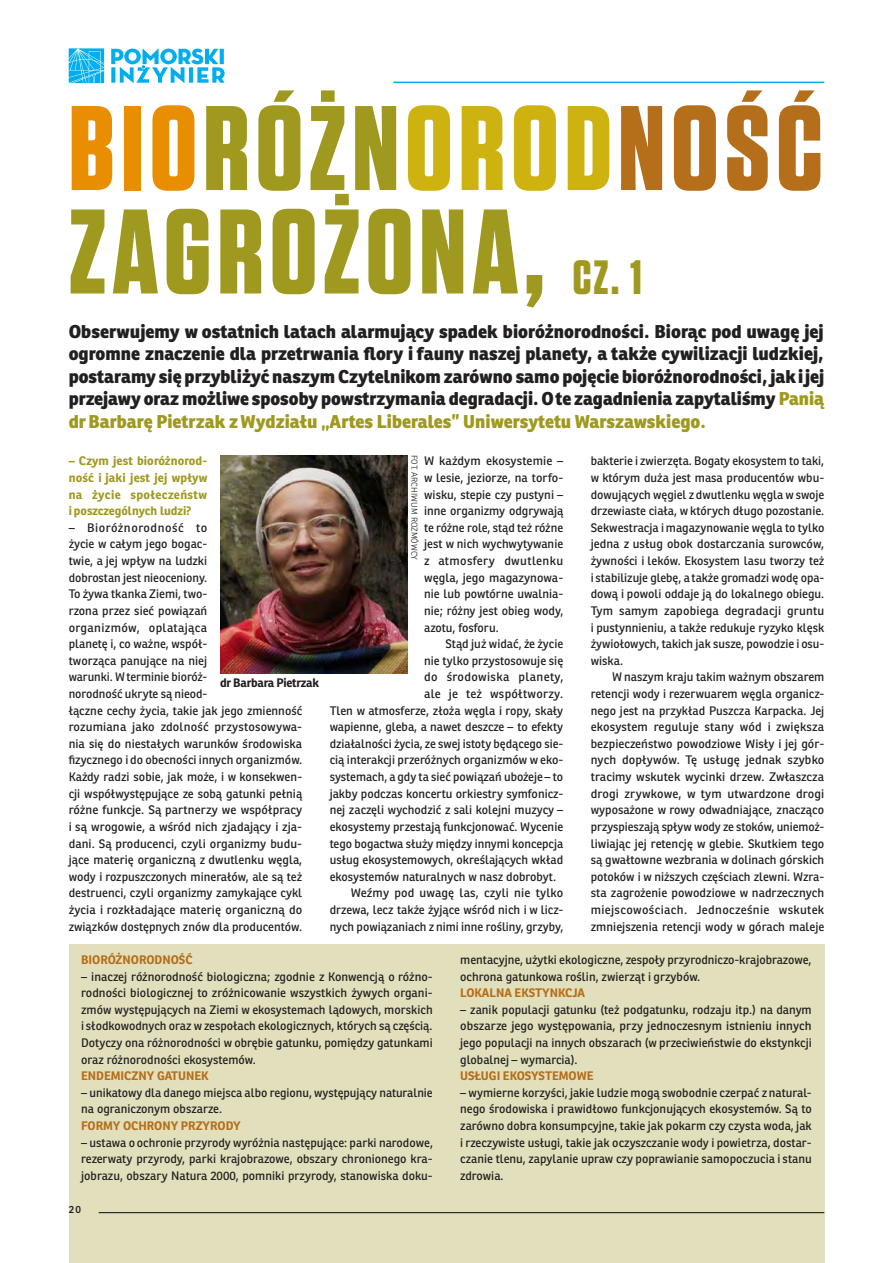
<style>
.page{position:relative;width:893px;height:1263px;background:#fff}
.page>*{position:absolute;margin:0;border:0;box-sizing:border-box;transform-origin:0 0}
.t1{font:700 120px "Tungsten";letter-spacing:.05em;color:#a0991f}
.t2{font:700 48px "Tungsten";color:#a0991f}
.txt{font:800 18px/22.5px "Ronnia";color:#231f20;text-align:justify}
.txt-2{font:12px/16.6px "Ronnia";color:#231f20;text-align:justify}
.txt-3{font:700 12px "Ronnia";color:#b56e1a}
.txt-4{font:700 12px/16.6px "Ronnia";letter-spacing:.005em;color:#a0991f;text-align:justify}
.txt-5{font:12px "Ronnia";letter-spacing:.025em;color:#231f20}
.txt-6{font:12px "Ronnia";letter-spacing:.02em;color:#231f20}
.podpis_fot{font:700 12px "Ronnia";letter-spacing:-.02em;color:#231f20}
.fot_autor{font:300 8.25px "Ronnia";letter-spacing:.01em;color:#231f20}
.s1{color:#e98e00}
.s2{color:#ceb20f}
.s3{color:#b56e1a}
.s4{color:#a0991f}
</style>
<div class="page">
<div style="left:69px;top:944px;width:755px;height:319px;background:#e2e0bc"></div>
<svg style="left:69px;top:48px;width:35px;height:35px"></svg>
<svg style="left:111px;top:48px;width:114px;height:35px"></svg>
<hr style="left:99px;top:1212px;width:725px;height:1px;background:#231f20">
<hr style="left:393px;top:82px;width:431px;height:1px;background:#00aeef">
<img style="left:220px;top:455px;width:187px;height:219px">
<p class="t1" style="left:69px;top:84px;width:756px"><span class="s1">BIO</span>RÓŻN<span class="s2">OROD</span><span class="s3">NOŚĆ</span></p>
<p class="t1" style="left:69px;top:188px;width:477px">ZAGROŻONA,</p>
<p class="t2" style="left:573px;top:251px;width:70px">CZ. 1</p>
<p class="txt" style="left:69px;top:320px;width:757px">Obserwujemy w ostatnich latach alarmujący spadek bioróżnorodności. Biorąc pod uwagę jej ogromne znaczenie dla przetrwania flory i fauny naszej planety, a także cywilizacji ludzkiej, postaramy się przybliżyć naszym Czytelnikom zarówno samo pojęcie bioróżnorodności, jak i jej przejawy oraz możliwe sposoby powstrzymania degradacji. O te zagadnienia zapytaliśmy <span class="s4">Panią dr Barbarę Pietrzak z Wydziału „Artes Liberales” Uniwersytetu Warszawskiego.</span></p>
<p class="fot_autor" style="left:420px;top:455px;width:106px;rotate:90deg">FOT. ARCHIWUM ROZMÓWCY</p>
<p class="txt-4" style="left:69px;top:453px;width:140px">– Czym jest bioróżnorod&shy;ność i jaki jest jej wpływ na życie społeczeństw i poszczególnych ludzi?</p>
<p class="txt-2" style="left:69px;top:519px;width:235px;text-align:left">– Bioróżnorodność to<br>życie w całym jego bogac-<br>twie, a jej wpływ na ludzki<br>dobrostan jest nieoceniony.<br>To żywa tkanka Ziemi, two-<br>rzona przez sieć powiązań<br>organizmów, oplatająca<br>planetę i, co ważne, współ-<br>tworząca panujące na niej<br>warunki. W terminie bioróż-<br>norodność ukryte są nieod-<br>łączne cechy życia, takie jak jego zmienność rozumiana jako zdolność przystosowywa&shy;nia się do niestałych warunków środowiska fizycznego i do obecności innych organizmów.<br>Każdy radzi sobie, jak może, i w konsekwen&shy;cji współwystępujące ze sobą gatunki pełnią różne funkcje. Są partnerzy we współpracy i są wrogowie, a wśród nich zjadający i zja&shy;dani. Są producenci, czyli organizmy budu&shy;jące materię organiczną z dwutlenku węgla, wody i rozpuszczonych minerałów, ale są też destruenci, czyli organizmy zamykające cykl życia i rozkładające materię organiczną do związków dostępnych znów dla producentów.</p>
<p class="txt-2" style="left:424px;top:453px;width:141px">W każdym ekosystemie – w lesie, jeziorze, na torfo&shy;wisku, stepie czy pustyni – inne organizmy odgrywają te różne role, stąd też różne jest w nich wychwytywanie z atmosfery dwutlenku węgla, jego magazynowa&shy;nie lub powtórne uwalnia&shy;nie; różny jest obieg wody, azotu, fosforu.</p>
<p class="txt-2" style="left:445px;top:635px;width:119px">Stąd już widać, że życie</p>
<p class="txt-2" style="left:424px;top:652px;width:141px">nie tylko przystosowuje się</p>
<p class="txt-5" style="left:424px;top:670px;width:141px">do środowiska planety,</p>
<p class="txt-6" style="left:424px;top:686px;width:140px">ale je też współtworzy.</p>
<p class="txt-2" style="left:330px;top:702px;width:235px">Tlen w atmosferze, złoża węgla i ropy, skały</p>
<p class="txt-2" style="left:330px;top:718px;width:235px">wapienne, gleba, a nawet deszcze – to efekty</p>
<p class="txt-2" style="left:330px;top:735px;width:235px">działalności życia, ze swej istoty będącego sie-</p>
<p class="txt-2" style="left:330px;top:752px;width:235px">cią interakcji przeróżnych organizmów w eko-</p>
<p class="txt-2" style="left:330px;top:768px;width:235px">systemach, a gdy ta sieć powiązań ubożeje – to</p>
<p class="txt-2" style="left:330px;top:785px;width:235px">jakby podczas koncertu orkiestry symfonicz-</p>
<p class="txt-2" style="left:330px;top:802px;width:235px">nej zaczęli wychodzić z sali kolejni muzycy –</p>
<p class="txt-2" style="left:330px;top:818px;width:235px">ekosystemy przestają funkcjonować. Wycenie</p>
<p class="txt-2" style="left:330px;top:835px;width:235px">tego bogactwa służy między innymi koncepcja</p>
<p class="txt-2" style="left:330px;top:851px;width:235px">usług ekosystemowych, określających wkład</p>
<p class="txt-2" style="left:330px;top:868px;width:228px">ekosystemów naturalnych w nasz dobrobyt.</p>
<p class="txt-2" style="left:330px;top:885px;width:235px;text-indent:21px">Weźmy pod uwagę las, czyli nie tylko drzewa, lecz także żyjące wśród nich i w licz&shy;nych powiązaniach z nimi inne rośliny, grzyby,</p>
<p class="txt-2" style="left:591px;top:453px;width:235px">bakterie i zwierzęta. Bogaty ekosystem to taki, w którym duża jest masa producentów wbu&shy;dowujących węgiel z dwutlenku węgla w swoje drzewiaste ciała, w których długo pozostanie.<br>Sekwestracja i magazynowanie węgla to tylko jedna z usług obok dostarczania surowców, żywności i leków. Ekosystem lasu tworzy też i stabilizuje glebę, a także gromadzi wodę opa&shy;dową i powoli oddaje ją do lokalnego obiegu.<br>Tym samym zapobiega degradacji gruntu i pustynnieniu, a także redukuje ryzyko klęsk żywiołowych, takich jak susze, powodzie i osu&shy;wiska.</p>
<p class="txt-2" style="left:591px;top:669px;width:235px;text-indent:21px">W naszym kraju takim ważnym obszarem retencji wody i rezerwuarem węgla organicz&shy;nego jest na przykład Puszcza Karpacka. Jej ekosystem reguluje stany wód i zwiększa bezpieczeństwo powodziowe Wisły i jej gór&shy;nych dopływów. Tę usługę jednak szybko tracimy wskutek wycinki drzew. Zwłaszcza drogi zrywkowe, w tym utwardzone drogi wyposażone w rowy odwadniające, znacząco przyspieszają spływ wody ze stoków, uniemoż&shy;liwiając jej retencję w glebie. Skutkiem tego są gwałtowne wezbrania w dolinach górskich potoków i w niższych częściach zlewni. Wzra&shy;sta zagrożenie powodziowe w nadrzecznych miejscowościach. Jednocześnie wskutek zmniejszenia retencji wody w górach maleje</p>
<p class="podpis_fot" style="left:220px;top:675px;width:100px">dr Barbara Pietrzak</p>
<p class="txt-3" style="left:81px;top:952px;width:113px">BIORÓŻNORODNOŚĆ</p>
<p class="txt-2" style="left:81px;top:968px;width:353px">– inaczej różnorodność biologiczna; zgodnie z Konwencją o różno&shy;rodności biologicznej to zróżnicowanie wszystkich żywych organi&shy;zmów występujących na Ziemi w ekosystemach lądowych, morskich i słodkowodnych oraz w zespołach ekologicznych, których są częścią.<br>Dotyczy ona różnorodności w obrębie gatunku, pomiędzy gatunkami oraz różnorodności ekosystemów.</p>
<p class="txt-3" style="left:81px;top:1068px;width:129px">ENDEMICZNY GATUNEK</p>
<p class="txt-2" style="left:81px;top:1084px;width:353px">– unikatowy dla danego miejsca albo regionu, występujący naturalnie na ograniczonym obszarze.</p>
<p class="txt-3" style="left:81px;top:1118px;width:161px">FORMY OCHRONY PRZYRODY</p>
<p class="txt-2" style="left:81px;top:1134px;width:353px">– ustawa o ochronie przyrody wyróżnia następujące: parki narodowe, rezerwaty przyrody, parki krajobrazowe, obszary chronionego kra&shy;jobrazu, obszary Natura 2000, pomniki przyrody, stanowiska doku-</p>
<p class="txt-2" style="left:69px;top:1200px;width:14px">20</p>
<p class="txt-2" style="left:460px;top:951px;width:353px">mentacyjne, użytki ekologiczne, zespoły przyrodniczo-krajobrazowe, ochrona gatunkowa roślin, zwierząt i grzybów.</p>
<p class="txt-3" style="left:460px;top:985px;width:126px">LOKALNA EKSTYNKCJA</p>
<p class="txt-2" style="left:460px;top:1001px;width:353px">– zanik populacji gatunku (też podgatunku, rodzaju itp.) na danym obszarze jego występowania, przy jednoczesnym istnieniu innych jego populacji na innych obszarach (w przeciwieństwie do ekstynkcji globalnej – wymarcia).</p>
<p class="txt-3" style="left:460px;top:1068px;width:135px">USŁUGI EKOSYSTEMOWE</p>
<p class="txt-2" style="left:460px;top:1084px;width:353px">– wymierne korzyści, jakie ludzie mogą swobodnie czerpać z natural&shy;nego środowiska i prawidłowo funkcjonujących ekosystemów. Są to zarówno dobra konsumpcyjne, takie jak pokarm czy czysta woda, jak i rzeczywiste usługi, takie jak oczyszczanie wody i powietrza, dostar&shy;czanie tlenu, zapylanie upraw czy poprawianie samopoczucia i stanu zdrowia.</p>
</div>
